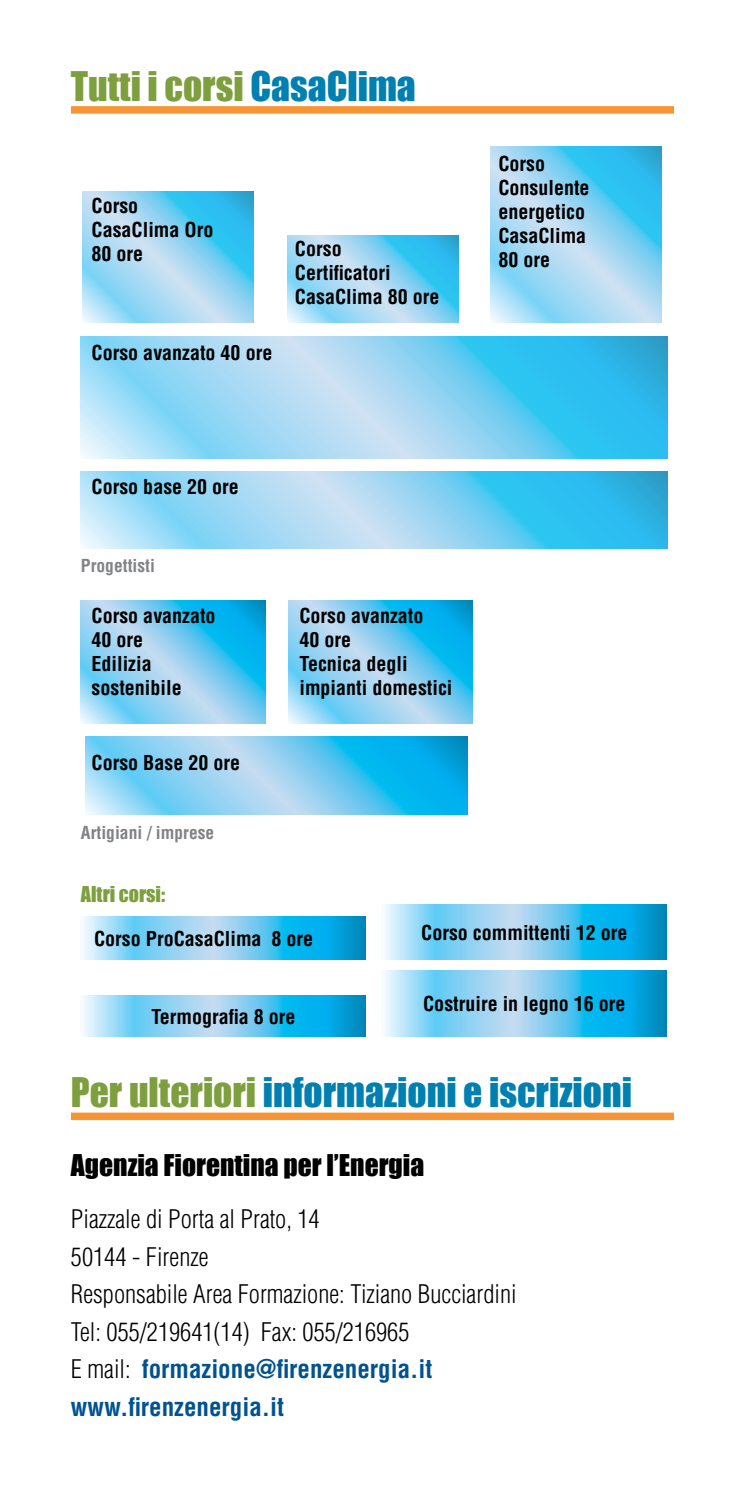
<style>
.page{position:relative;width:745px;height:1489px;background:#fff}
.page>*{position:absolute;margin:0;border:0;box-sizing:border-box;transform-origin:0 0}
.t1{font:37.5px "Impact";color:#0080b1}
.t2{font:37.5px "Impact";color:#7e9f3e}
.t3{font:27.5px "Impact";color:#000}
.t4{font:300 condensed 25px/37.5px "Helvetica";color:#000}
.t5{font:700 condensed 20px/24px "Helvetica";color:#000}
.t6{font:20px "Impact";color:#7e9f3e}
.t7{font:700 condensed 17.5px "Helvetica";color:#808285}
.s1{color:#0080b1}
.s2{color:#7e9f3e}
.s3{font-weight:700;color:#005291}
</style>
<div class="page">
<div style="left:71px;top:106px;width:602px;height:8px;background:#f79434"></div>
<svg style="left:82px;top:192px;width:171px;height:130px;background:#8dd3f2"></svg>
<svg style="left:287px;top:235px;width:171px;height:87px;background:#8ad3f2"></svg>
<svg style="left:490px;top:146px;width:171px;height:176px;background:#8ed4f2"></svg>
<svg style="left:81px;top:336px;width:586px;height:122px;background:#81d1f2"></svg>
<svg style="left:81px;top:471px;width:586px;height:77px;background:#80d1f1"></svg>
<svg style="left:81px;top:600px;width:184px;height:123px;background:#74cbf0"></svg>
<svg style="left:288px;top:600px;width:184px;height:123px;background:#74cbf0"></svg>
<svg style="left:85px;top:736px;width:381px;height:78px;background:#68c8f0"></svg>
<svg style="left:83px;top:916px;width:283px;height:43px;background:#67c7ee"></svg>
<svg style="left:384px;top:904px;width:282px;height:55px;background:#68c7ee"></svg>
<svg style="left:384px;top:970px;width:282px;height:66px;background:#67c7ee"></svg>
<svg style="left:83px;top:995px;width:283px;height:41px;background:#67c7ee"></svg>
<div style="left:71px;top:1112px;width:602px;height:7px;background:#f79434"></div>
<h1 class="t2" style="left:71px;top:57px;width:346px">Tutti i corsi <span class="s1">CasaClima</span></h1>
<p class="t5" style="left:91px;top:194px;width:123px">Corso<br>CasaClima Oro<br>80 ore</p>
<p class="t5" style="left:91px;top:341px;width:182px">Corso avanzato 40 ore</p>
<p class="t5" style="left:295px;top:236px;width:146px">Corso<br>Certificatori<br>CasaClima 80 ore</p>
<p class="t5" style="left:91px;top:474px;width:149px">Corso base 20 ore</p>
<p class="t7" style="left:81px;top:554px;width:75px">Progettisti</p>
<p class="t5" style="left:91px;top:604px;width:125px">Corso avanzato<br>40 ore<br>Edilizia sostenibile</p>
<p class="t5" style="left:299px;top:604px;width:154px">Corso avanzato<br>40 ore<br>Tecnica degli impianti domestici</p>
<p class="t5" style="left:91px;top:750px;width:150px">Corso Base 20 ore</p>
<p class="t7" style="left:81px;top:821px;width:135px">Artigiani / imprese</p>
<p class="t6" style="left:81px;top:878px;width:86px">Altri corsi:</p>
<p class="t5" style="left:498px;top:152px;width:93px">Corso<br>Consulente energetico<br>CasaClima<br>80 ore</p>
<p class="t5" style="left:94px;top:926px;width:220px">Corso ProCasaClima 8 ore</p>
<p class="t5" style="left:421px;top:920px;width:208px">Corso committenti 12 ore</p>
<p class="t5" style="left:151px;top:1004px;width:146px">Termografia 8 ore</p>
<p class="t5" style="left:423px;top:991px;width:204px">Costruire in legno 16 ore</p>
<h1 class="t1" style="left:71px;top:1063px;width:562px"><span class="s2">Per ulteriori</span> informazioni e iscrizioni</h1>
<h2 class="t3" style="left:71px;top:1144px;width:354px">Agenzia Fiorentina per l’Energia</h2>
<p class="t4" style="left:71px;top:1199px;width:447px">Piazzale di Porta al Prato, 14<br>50144 - Firenze<br>Responsabile Area Formazione: Tiziano Bucciardini Tel: 055/219641(14) Fax: 055/216965<br>E mail: <span class="s3">formazione@firenzenergia.it www.firenzenergia.it</span></p>
</div>
